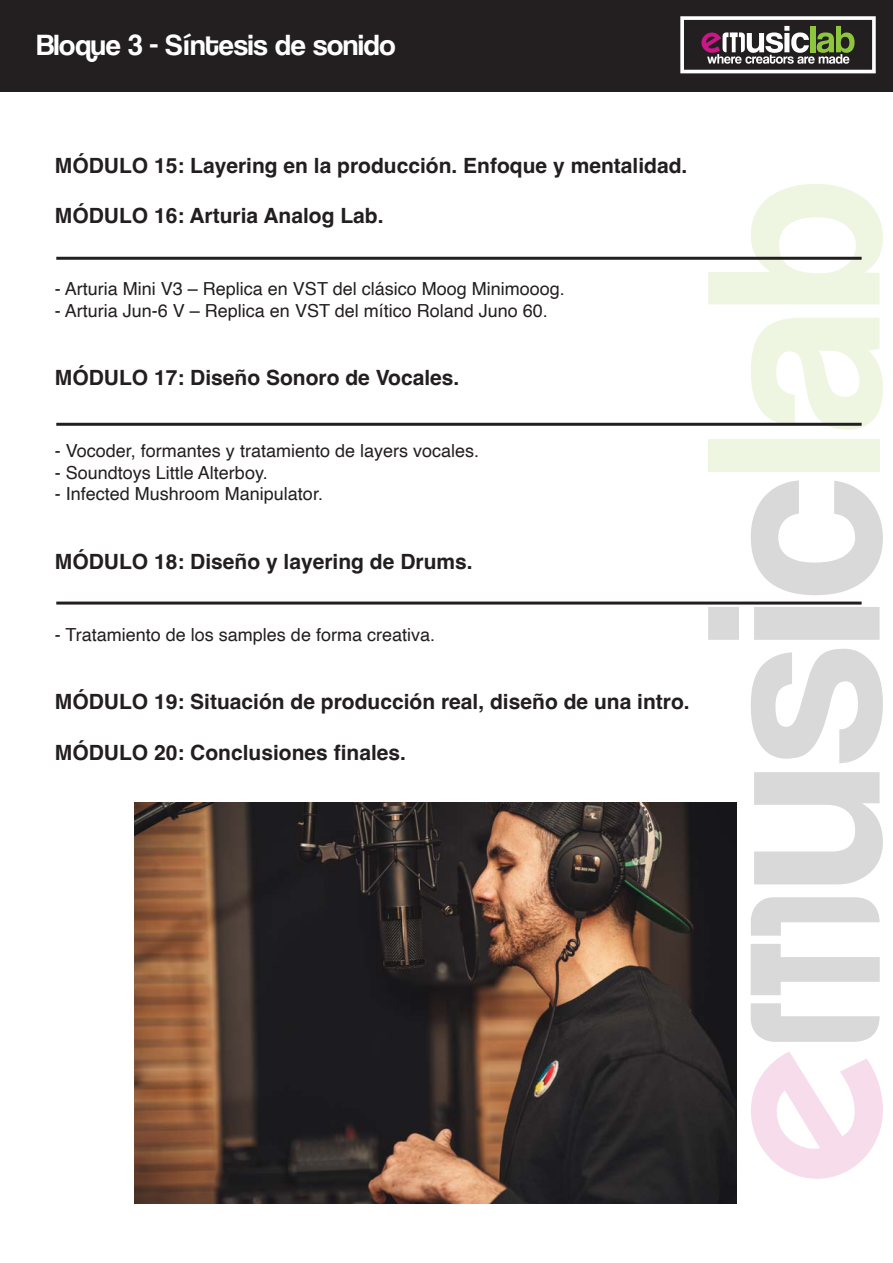
<style>
.page{position:relative;width:893px;height:1263px;background:#fff}
.page>*{position:absolute;margin:0;border:0;box-sizing:border-box;transform-origin:0 0}
.t1{font:30.15px "Coolvetica Rg";color:#fff}
.t2{font:700 21px "Helvetica";color:#231f20}
.t3{font:18px "Helvetica";color:#231f20}
</style>
<div class="page">
<svg style="left:754px;top:772px;width:129px;height:112px"></svg>
<svg style="left:751px;top:649px;width:132px;height:114px"></svg>
<svg style="left:708px;top:607px;width:172px;height:33px;background:#dcdcdc"></svg>
<svg style="left:751px;top:480px;width:132px;height:115px"></svg>
<div style="left:708px;top:439px;width:172px;height:33px;background:#eef6e2"></div>
<svg style="left:751px;top:318px;width:132px;height:112px"></svg>
<svg style="left:708px;top:184px;width:175px;height:120px"></svg>
<svg style="left:751px;top:1052px;width:132px;height:127px"></svg>
<svg style="left:751px;top:1003px;width:129px;height:39px"></svg>
<svg style="left:751px;top:944px;width:129px;height:51px"></svg>
<svg style="left:751px;top:897px;width:129px;height:39px"></svg>
<div style="left:0;top:0;width:893px;height:91px;background:#231f20"></div>
<svg style="left:680px;top:16px;width:196px;height:57px"></svg>
<hr style="left:56px;top:257px;width:806px;height:3px;background:#231f20">
<hr style="left:56px;top:423px;width:806px;height:3px;background:#231f20">
<hr style="left:56px;top:601px;width:806px;height:3px;background:#231f20">
<img style="left:134px;top:803px;width:603px;height:401px">
<h1 class="t1" style="left:37px;top:25px;width:360px">Bloque 3 - Síntesis de sonido</h1>
<p class="t2" style="left:55px;top:156px;width:634px">MÓDULO 15: Layering en la producción. Enfoque y mentalidad.</p>
<p class="t2" style="left:55px;top:207px;width:330px">MÓDULO 16: Arturia Analog Lab.</p>
<p class="t3" style="left:55px;top:281px;width:511px">- Arturia Mini V3 – Replica en VST del clásico Moog Minimooog.</p>
<p class="t3" style="left:55px;top:303px;width:494px">- Arturia Jun-6 V – Replica en VST del mítico Roland Juno 60.</p>
<p class="t2" style="left:55px;top:369px;width:406px">MÓDULO 17: Diseño Sonoro de Vocales.</p>
<p class="t3" style="left:55px;top:443px;width:426px">- Vocoder, formantes y tratamiento de layers vocales.</p>
<p class="t3" style="left:55px;top:465px;width:214px">- Soundtoys Little Alterboy.</p>
<p class="t3" style="left:55px;top:486px;width:270px">- Infected Mushroom Manipulator.</p>
<p class="t2" style="left:55px;top:552px;width:419px">MÓDULO 18: Diseño y layering de Drums.</p>
<p class="t3" style="left:55px;top:627px;width:382px">- Tratamiento de los samples de forma creativa.</p>
<p class="t2" style="left:55px;top:693px;width:636px">MÓDULO 19: Situación de producción real, diseño de una intro.</p>
<p class="t2" style="left:55px;top:743px;width:353px">MÓDULO 20: Conclusiones finales.</p>
</div>
